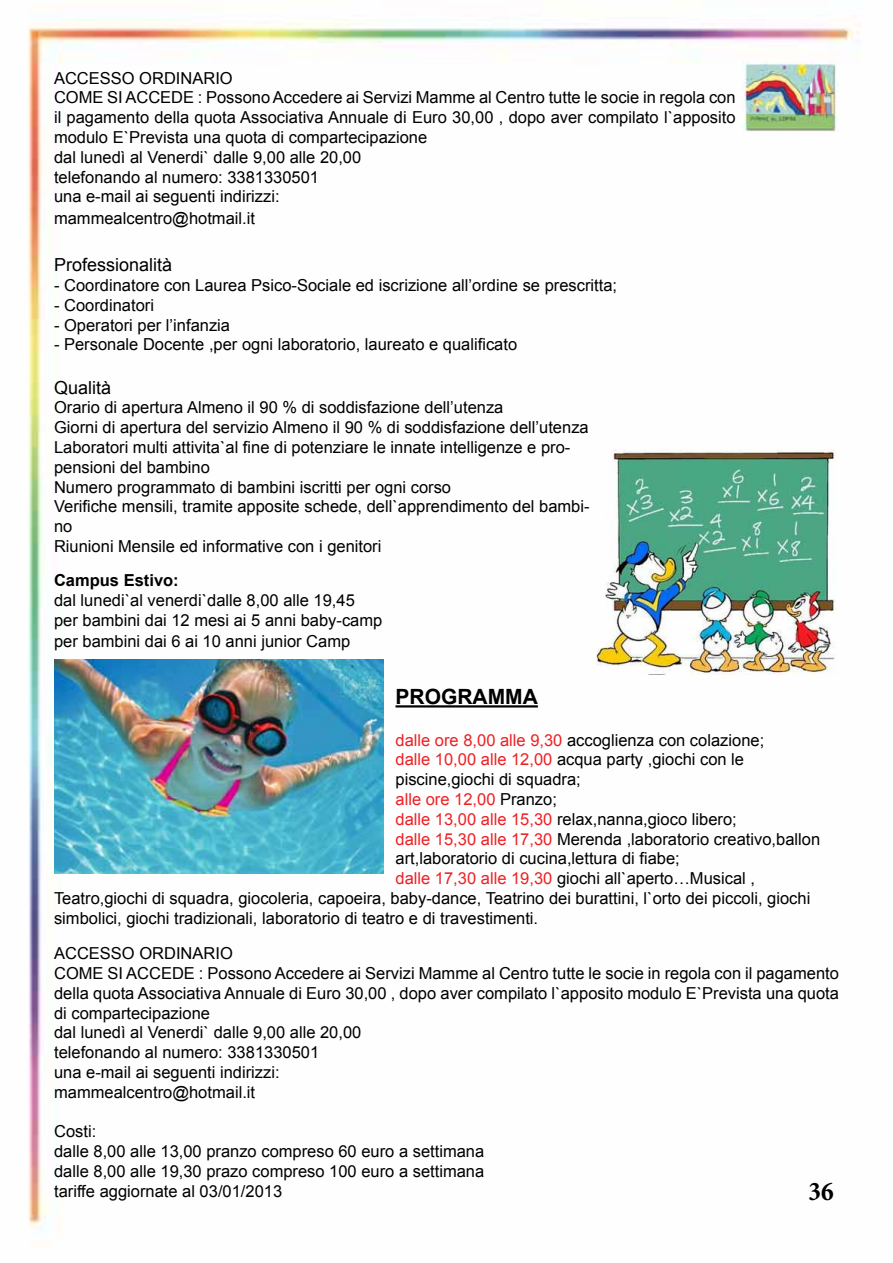
<style>
.page{position:relative;width:893px;height:1263px;background:#fff}
.page>*{position:absolute;margin:0;border:0;box-sizing:border-box;transform-origin:0 0}
.t1{font:700 condensed 27px "Minion Pro";color:#000}
.t2{font:700 21px "Arial";color:#000}
.t3{font:18px "Arial";color:#000}
.t4{font:16.5px/19.8px "Arial";color:#000}
.t5{font:16.5px "Arial";color:#ed2124}
.t6{font:700 16.5px "Arial";color:#000}
.s1{color:#ed2124}
.s2{color:#000}
</style>
<div class="page">
<img style="left:28px;top:23px;width:832px;height:1208px">
<img style="left:742px;top:62px;width:97px;height:71px">
<img style="left:597px;top:449px;width:242px;height:225px">
<hr style="left:395px;top:705px;width:143px;height:2px;background:#000">
<img style="left:54px;top:659px;width:329px;height:214px">
<p class="t4" style="left:54px;top:68px;width:683px">ACCESSO ORDINARIO<br>COME SI ACCEDE : Possono Accedere ai Servizi Mamme al Centro tutte le socie in regola con il pagamento della quota Associativa Annuale di Euro 30,00 , dopo aver compilato l`apposito modulo E`Prevista una quota di compartecipazione<br>dal lunedì al Venerdi` dalle 9,00 alle 20,00<br>telefonando al numero: 3381330501<br>una e-mail ai seguenti indirizzi:</p>
<p class="t4" style="left:54px;top:209px;width:203px">mammealcentro@hotmail.it</p>
<p class="t3" style="left:54px;top:253px;width:120px">Professionalità</p>
<p class="t4" style="left:54px;top:275px;width:565px">- Coordinatore con Laurea Psico-Sociale ed iscrizione all’ordine se prescritta;</p>
<p class="t4" style="left:54px;top:295px;width:101px">- Coordinatori</p>
<p class="t4" style="left:54px;top:315px;width:178px">- Operatori per l’infanzia</p>
<p class="t4" style="left:54px;top:335px;width:465px">- Personale Docente ,per ogni laboratorio, laureato e qualificato</p>
<p class="t3" style="left:54px;top:375px;width:59px">Qualità</p>
<p class="t4" style="left:54px;top:398px;width:537px">Orario di apertura Almeno il 90 % di soddisfazione dell’utenza<br>Giorni di apertura del servizio Almeno il 90 % di soddisfazione dell’utenza Laboratori multi attivita`al fine di potenziare le innate intelligenze e pro&shy;pensioni del bambino<br>Numero programmato di bambini iscritti per ogni corso<br>Verifiche mensili, tramite apposite schede, dell`apprendimento del bambi&shy;no<br>Riunioni Mensile ed informative con i genitori</p>
<p class="t6" style="left:54px;top:569px;width:126px">Campus Estivo:</p>
<p class="t4" style="left:54px;top:590px;width:330px">dal lunedi`al venerdi`dalle 8,00 alle 19,45 per bambini dai 12 mesi ai 5 anni baby-camp</p>
<p class="t4" style="left:54px;top:632px;width:298px">per bambini dai 6 ai 10 anni junior Camp</p>
<p class="t2" style="left:395px;top:683px;width:17px">PROGRAMMA</p>
<p class="t4" style="left:395px;top:730px;width:370px"><span class="s1">dalle ore 8,00 alle 9,30</span> accoglienza con colazione;</p>
<p class="t4" style="left:395px;top:750px;width:350px"><span class="s1">dalle 10,00 alle 12,00</span> acqua party ,giochi con le</p>
<p class="t4" style="left:395px;top:770px;width:187px">piscine,giochi di squadra;</p>
<p class="t5" style="left:395px;top:788px;width:163px">alle ore 12,00 <span class="s2">Pranzo;</span></p>
<p class="t4" style="left:395px;top:809px;width:343px"><span class="s1">dalle 13,00 alle 15,30</span> relax,nanna,gioco libero;</p>
<p class="t4" style="left:395px;top:829px;width:426px"><span class="s1">dalle 15,30 alle 17,30</span> Merenda ,laboratorio creativo,ballon</p>
<p class="t4" style="left:395px;top:849px;width:286px">art,laboratorio di cucina,lettura di fiabe;</p>
<p class="t4" style="left:395px;top:869px;width:361px"><span class="s1">dalle 17,30 alle 19,30</span> giochi all`aperto…Musical ,</p>
<p class="t4" style="left:54px;top:888px;width:758px">Teatro,giochi di squadra, giocoleria, capoeira, baby-dance, Teatrino dei burattini, l`orto dei piccoli, giochi</p>
<p class="t4" style="left:54px;top:908px;width:486px">simbolici, giochi tradizionali, laboratorio di teatro e di travestimenti.</p>
<p class="t4" style="left:54px;top:944px;width:786px">ACCESSO ORDINARIO<br>COME SI ACCEDE : Possono Accedere ai Servizi Mamme al Centro tutte le socie in regola con il pagamento della quota Associativa Annuale di Euro 30,00 , dopo aver compilato l`apposito modulo E`Prevista una quota di compartecipazione<br>dal lunedì al Venerdi` dalle 9,00 alle 20,00<br>telefonando al numero: 3381330501<br>una e-mail ai seguenti indirizzi:<br>mammealcentro@hotmail.it</p>
<p class="t4" style="left:54px;top:1122px;width:432px">Costi:<br>dalle 8,00 alle 13,00 pranzo compreso 60 euro a settimana dalle 8,00 alle 19,30 prazo compreso 100 euro a settimana tariffe aggiornate al 03/01/2013</p>
<h1 class="t1" style="left:808px;top:1172px;width:27px">36</h1>
</div>
